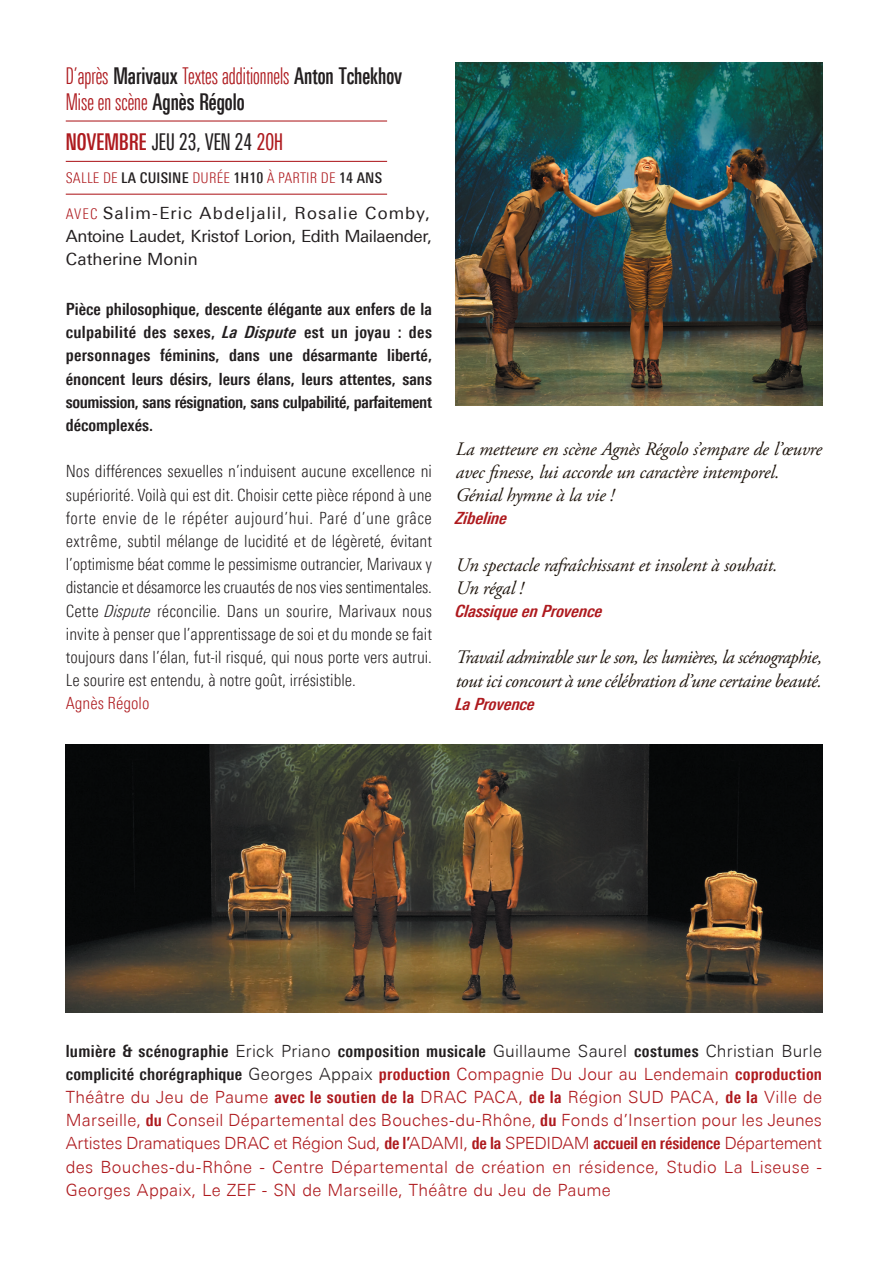
<style>
.page{position:relative;width:893px;height:1263px;background:#fff}
.page>*{position:absolute;margin:0;border:0;box-sizing:border-box;transform-origin:0 0}
.t1{font:23.25px/25.3px "Univers Next W04 Light Comp";color:#ae1a1e}
.t2{font:extra-condensed 23.25px "Univers Next W04";color:#231f20}
.t3{font:italic 19.05px/23.2px "Adobe Garamond Pro";letter-spacing:-.01em;color:#21170f}
.t4{font:italic 19.05px/23.2px "Adobe Garamond Pro";letter-spacing:-.03em;color:#21170f}
.t5{font:300 16.8px/23.2px "Univers Next Pro";letter-spacing:.015em;color:#ae1a1e;text-align:justify}
.t6{font:300 condensed 16.8px/23.2px "Univers Next Pro";color:#231f20;text-align:justify}
.t7{font:700 condensed 16.8px/23.2px "Univers Next Pro";letter-spacing:-.02em;color:#231f20;text-align:justify}
.t8{font:16.8px/23.2px "Univers Next Pro";letter-spacing:-.02em;color:#231f20}
.t9{font:16.8px "Univers Next Pro";letter-spacing:.065em;color:#231f20}
.t10{font:italic 700 condensed 16.8px "Univers Next Pro";color:#ae1a1e}
.t11{font:300 condensed 16.8px "Univers Next Pro";color:#ae1a1e}
.t12{font:300 condensed 14.7px "Univers Next Pro";letter-spacing:.01em;color:#ae1a1e}
.s1{font-family:"Univers Next Pro Medium Cm";color:#231f20}
.s2{font-family:"Univers Next Pro Medium Cm";font-stretch:normal;color:#ae1a1e}
.s3{color:#ae1a1e}
.s4{font-weight:500;color:#231f20}
.s5{font-weight:300;font-stretch:condensed;font-size:14.7px;color:#ae1a1e}
.s6{font-style:italic}
.s7{font-weight:700;font-stretch:condensed;color:#231f20}
.s8{color:#231f20}
.s9{font-weight:700;font-stretch:condensed}
</style>
<div class="page">
<img style="left:66px;top:744px;width:756px;height:268px">
<img style="left:456px;top:63px;width:366px;height:343px">
<hr style="left:66px;top:161px;width:321px;height:1px;background:#ae1a1e">
<hr style="left:66px;top:194px;width:321px;height:1px;background:#ae1a1e">
<hr style="left:66px;top:120px;width:321px;height:2px;background:#ae1a1e">
<p class="t1" style="left:66px;top:63px;width:338px">D’après <span class="s1">Marivaux</span> Textes additionnels <span class="s1">Anton Tchekhov<br></span>Mise en scène <span class="s1">Agnès Régolo</span></p>
<p class="t2" style="left:66px;top:128px;width:219px"><span class="s2">NOVEMBRE</span> JEU 23, VEN 24 <span class="s3">20H</span></p>
<p class="t12" style="left:66px;top:170px;width:318px">SALLE DE <span class="s4">LA CUISINE</span> DURÉE <span class="s4">1H10</span> À PARTIR DE <span class="s4">14 ANS</span></p>
<p class="t9" style="left:66px;top:203px;width:366px"><span class="s5">AVEC</span> Salim-Eric Abdeljalil, Rosalie Comby,</p>
<p class="t8" style="left:66px;top:224px;width:368px">Antoine Laudet, Kristof Lorion, Edith Mailaender,<br>Catherine Monin</p>
<p class="t7" style="left:66px;top:297px;width:368px">Pièce philosophique, descente élégante aux enfers de la culpabilité des sexes, <span class="s6">La Dispute</span> est un joyau : des personnages féminins, dans une désarmante liberté, énoncent leurs désirs, leurs élans, leurs attentes, sans soumission, sans résignation, sans culpabilité, parfaitement décomplexés.</p>
<p class="t6" style="left:66px;top:460px;width:368px">Nos différences sexuelles n’induisent aucune excellence ni supériorité. Voilà qui est dit. Choisir cette pièce répond à une forte envie de le répéter aujourd’hui. Paré d’une grâce extrême, subtil mélange de lucidité et de légèreté, évitant l’optimisme béat comme le pessimisme outrancier, Marivaux y distancie et désamorce les cruautés de nos vies sentimentales.<br>Cette <span class="s6">Dispute</span> réconcilie. Dans un sourire, Marivaux nous invite à penser que l’apprentissage de soi et du monde se fait toujours dans l’élan, fut-il risqué, qui nous porte vers autrui.<br>Le sourire est entendu, à notre goût, irrésistible.</p>
<p class="t11" style="left:66px;top:694px;width:85px">Agnès Régolo</p>
<p class="t3" style="left:456px;top:437px;width:368px">La metteure en scène Agnès Régolo s’empare de l’œuvre avec finesse, lui accorde un caractère intemporel.</p>
<p class="t3" style="left:456px;top:484px;width:160px">Génial hymne à la vie !</p>
<p class="t10" style="left:456px;top:508px;width:53px">Zibeline</p>
<p class="t3" style="left:456px;top:553px;width:323px">Un spectacle rafraîchissant et insolent à souhait.</p>
<p class="t3" style="left:456px;top:577px;width:69px">Un régal !</p>
<p class="t10" style="left:456px;top:601px;width:148px">Classique en Provence</p>
<p class="t4" style="left:456px;top:646px;width:368px">Travail admirable sur le son, les lumières, la scénographie, tout ici concourt à une célébration d’une certaine beauté.</p>
<p class="t10" style="left:456px;top:694px;width:81px">La Provence</p>
<p class="t5" style="left:66px;top:1039px;width:758px"><span class="s7">lumière &amp; scénographie</span> <span class="s8">Erick Priano</span> <span class="s7">composition musicale</span> <span class="s8">Guillaume Saurel</span> <span class="s7">costumes</span> <span class="s8">Christian Burle </span><span class="s7">complicité chorégraphique</span> <span class="s8">Georges Appaix</span> <span class="s9">production</span> Compagnie Du Jour au Lendemain <span class="s9">coproduction </span>Théâtre du Jeu de Paume <span class="s9">avec le soutien de la</span> DRAC PACA, <span class="s9">de la</span> Région SUD PACA, <span class="s9">de la</span> Ville de Marseille, <span class="s9">du</span> Conseil Départemental des Bouches-du-Rhône, <span class="s9">du</span> Fonds d’Insertion pour les Jeunes Artistes Dramatiques DRAC et Région Sud, <span class="s9">de l’</span>ADAMI, <span class="s9">de la</span> SPEDIDAM <span class="s9">accueil en résidence</span> Département des Bouches-du-Rhône - Centre Départemental de création en résidence, Studio La Liseuse - Georges Appaix, Le ZEF - SN de Marseille, Théâtre du Jeu de Paume</p>
</div>
